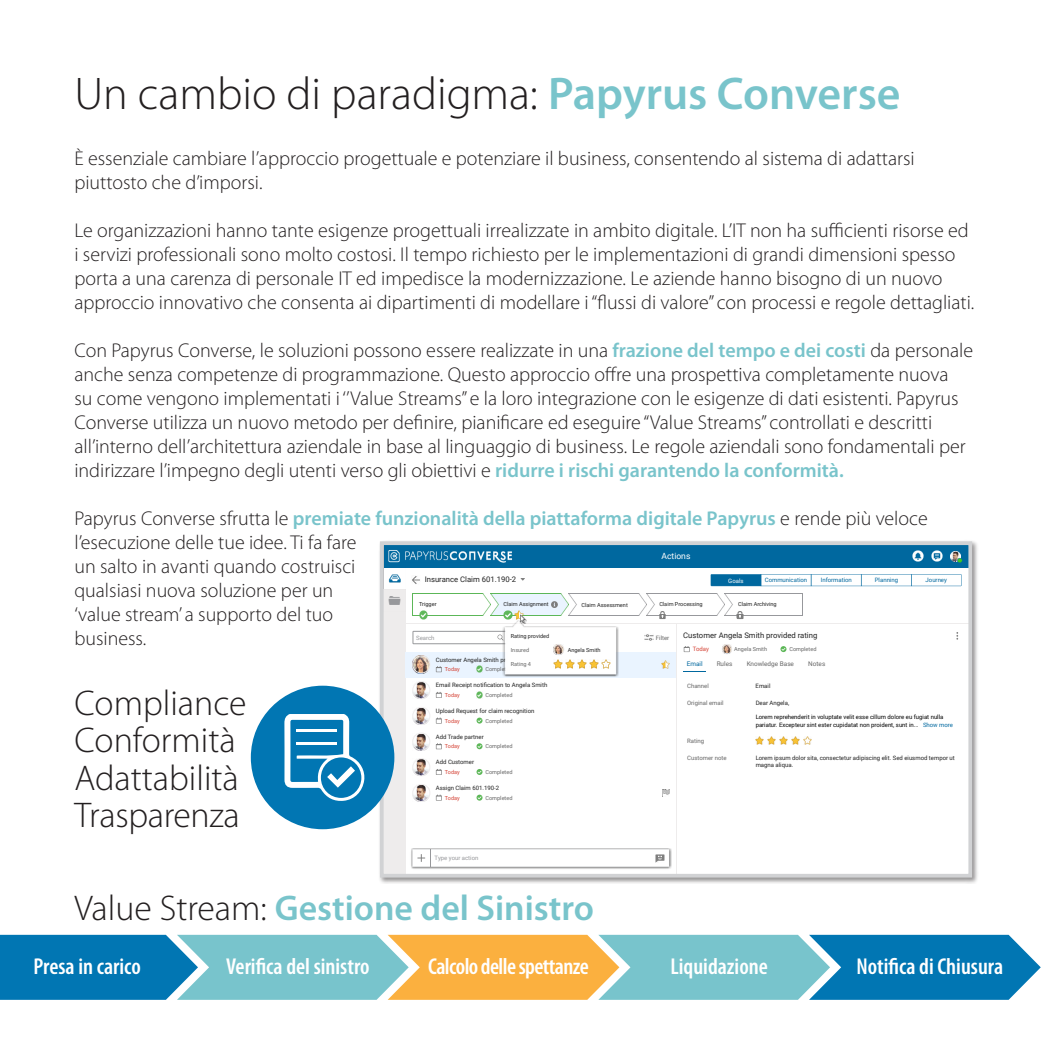
<style>
.page{position:relative;width:1049px;height:1049px;background:#fff}
.page>*{position:absolute;margin:0;border:0;box-sizing:border-box;transform-origin:0 0}
.t1{font:300 46px "Myriad Pro";color:#231f20}
.t2{font:300 35.8px/37.4px "Myriad Pro";color:#231f20}
.t3{font:600 35.8px "Myriad Pro";color:#79c4cb}
.t4{font:600 condensed 23px "Myriad Pro";color:#fff}
.t5{font:600 condensed 23px "Myriad Pro";letter-spacing:-.025em;color:#fff}
.t6{font:300 20px/24px "Myriad Pro";color:#231f20}
.t7{font:8.6px "Roboto";color:#fff}
.t8{font:7.8px "Roboto";color:#212121}
.t9{font:6.4px "Roboto";color:#666}
.t10{font:6.4px "Roboto";color:#00689f}
.t11{font:6px/7.2px "Roboto";color:#212121}
.t12{font:6px/7.2px "Roboto";color:#000}
.t13{font:6px "Roboto";color:#666}
.t14{font:6px "Roboto";color:#00689f}
.t15{font:6px "Roboto";color:#97989b}
.t16{font:6px "Roboto";letter-spacing:-.005em;color:#d54336}
.t17{font:6px "Roboto";color:#fff}
.t18{font:5.6px "Roboto";color:#212121}
.t19{font:5.6px "Roboto";color:#666}
.t20{font:5.6px "Roboto";letter-spacing:-.005em;color:#d54336}
.s1{font-weight:600;color:#79c4cb}
.s2{color:#00689f}
.s3{font-weight:300;color:#231f20}
</style>
<div class="page">
<svg style="left:378px;top:541px;width:596px;height:338px"></svg>
<svg style="left:0;top:935px;width:1041px;height:65px;background:#6da7ab"></svg>
<div style="left:251px;top:686px;width:143px;height:143px;background:#0176b3;border-radius:50%"></div>
<svg style="left:284px;top:714px;width:81px;height:87px"></svg>
<h1 class="t1" style="left:74px;top:68px;width:828px">Un cambio di paradigma: <span class="s1">Papyrus Converse</span></h1>
<p class="t6" style="left:74px;top:146px;width:842px">È essenziale cambiare l’approccio progettuale e potenziare il business, consentendo al sistema di adattarsi piuttosto che d’imporsi.</p>
<p class="t6" style="left:74px;top:218px;width:901px">Le organizzazioni hanno tante esigenze progettuali irrealizzate in ambito digitale. L’IT non ha sufficienti risorse ed i servizi professionali sono molto costosi. Il tempo richiesto per le implementazioni di grandi dimensioni spesso porta a una carenza di personale IT ed impedisce la modernizzazione. Le aziende hanno bisogno di un nuovo approccio innovativo che consenta ai dipartimenti di modellare i “flussi di valore” con processi e regole dettagliati.</p>
<p class="t6" style="left:74px;top:338px;width:900px">Con Papyrus Converse, le soluzioni possono essere realizzate in una <span class="s1">frazione del tempo e dei costi</span> da personale anche senza competenze di programmazione. Questo approccio offre una prospettiva completamente nuova<br>su come vengono implementati i ‘’Value Streams” e la loro integrazione con le esigenze di dati esistenti. Papyrus Converse utilizza un nuovo metodo per definire, pianificare ed eseguire “Value Streams” controllati e descritti all’interno dell’architettura aziendale in base al linguaggio di business. Le regole aziendali sono fondamentali per indirizzare l’impegno degli utenti verso gli obiettivi e <span class="s1">ridurre i rischi garantendo la conformità.</span></p>
<p class="t6" style="left:74px;top:506px;width:855px">Papyrus Converse sfrutta le <span class="s1">premiate funzionalità della piattaforma digitale Papyrus</span> e rende più veloce l’esecuzione delle tue idee. Ti fa fare<br>un salto in avanti quando costruisci<br>qualsiasi nuova soluzione per un<br>‘value stream’ a supporto del tuo<br>business.</p>
<p class="t7" style="left:661px;top:550px;width:30px">Actions</p>
<p class="t8" style="left:425px;top:574px;width:93px">Insurance Claim 601.190-2</p>
<p class="t18" style="left:419px;top:600px;width:19px">Trigger</p>
<p class="t18" style="left:503px;top:600px;width:47px">Claim Assignment</p>
<p class="t18" style="left:581px;top:601px;width:48px">Claim Assessment</p>
<p class="t18" style="left:659px;top:600px;width:45px">Claim Processing</p>
<p class="t18" style="left:738px;top:600px;width:40px">Claim Archiving</p>
<p class="t17" style="left:728px;top:576px;width:17px">Goals</p>
<p class="t14" style="left:765px;top:576px;width:44px">Communication</p>
<p class="t14" style="left:821px;top:576px;width:33px">Information</p>
<p class="t14" style="left:875px;top:576px;width:25px">Planning</p>
<p class="t14" style="left:925px;top:575px;width:23px">Journey</p>
<p class="t8" style="left:683px;top:630px;width:136px">Customer Angela Smith provided rating</p>
<p class="t16" style="left:693px;top:645px;width:18px">Today</p>
<p class="t19" style="left:734px;top:645px;width:34px">Angela Smith</p>
<p class="t19" style="left:789px;top:645px;width:28px">Completed</p>
<p class="t10" style="left:687px;top:659px;width:17px">Email</p>
<p class="t9" style="left:717px;top:659px;width:17px">Rules</p>
<p class="t9" style="left:747px;top:659px;width:49px">Knowledge Base</p>
<p class="t9" style="left:808px;top:659px;width:19px">Notes</p>
<p class="t18" style="left:511px;top:632px;width:40px">Rating provided</p>
<p class="t19" style="left:511px;top:646px;width:20px">Insured</p>
<p class="t19" style="left:511px;top:660px;width:22px">Rating 4</p>
<p class="t15" style="left:416px;top:633px;width:20px">Search</p>
<p class="t13" style="left:656px;top:633px;width:15px">Filter</p>
<p class="t18" style="left:568px;top:646px;width:34px">Angela Smith</p>
<p class="t11" style="left:436px;top:655px;width:106px">Customer Angela Smith provided rating</p>
<p class="t20" style="left:445px;top:665px;width:16px">Today</p>
<p class="t19" style="left:485px;top:665px;width:28px">Completed</p>
<p class="t11" style="left:436px;top:681px;width:113px">Email Receipt notification to Angela Smith</p>
<p class="t20" style="left:445px;top:691px;width:16px">Today</p>
<p class="t19" style="left:485px;top:691px;width:28px">Completed</p>
<p class="t11" style="left:436px;top:707px;width:100px">Upload Request for claim recognition</p>
<p class="t20" style="left:445px;top:717px;width:16px">Today</p>
<p class="t19" style="left:485px;top:717px;width:28px">Completed</p>
<p class="t11" style="left:436px;top:732px;width:49px">Add Trade partner</p>
<p class="t20" style="left:445px;top:742px;width:16px">Today</p>
<p class="t19" style="left:485px;top:742px;width:28px">Completed</p>
<p class="t11" style="left:436px;top:758px;width:40px">Add Customer</p>
<p class="t20" style="left:445px;top:768px;width:16px">Today</p>
<p class="t19" style="left:485px;top:768px;width:28px">Completed</p>
<p class="t11" style="left:436px;top:784px;width:65px">Assign Claim 601.190-2</p>
<p class="t20" style="left:445px;top:794px;width:16px">Today</p>
<p class="t19" style="left:485px;top:794px;width:28px">Completed</p>
<p class="t13" style="left:687px;top:682px;width:23px">Channel</p>
<p class="t11" style="left:756px;top:682px;width:16px">Email</p>
<h2 class="t2" style="left:74px;top:685px;width:174px">Compliance<br>Conformità<br>Adattabilità<br>Trasparenza</h2>
<p class="t13" style="left:687px;top:698px;width:38px">Original email</p>
<p class="t11" style="left:756px;top:699px;width:35px">Dear Angela,</p>
<p class="t12" style="left:756px;top:713px;width:199px">Lorem reprehenderit in voluptate velit esse cillum dolore eu fugiat nulla pariatur. Excepteur sint ester cupidatat non proident, sunt in... <span class="s2">Show more</span></p>
<p class="t13" style="left:687px;top:737px;width:19px">Rating</p>
<p class="t13" style="left:687px;top:753px;width:41px">Customer note</p>
<p class="t11" style="left:756px;top:753px;width:201px">Lorem ipsum dolor sita, consectetur adipiscing elit. Sed eiusmod tempor ut magna aliqua.</p>
<p class="t15" style="left:435px;top:854px;width:45px">Type your action</p>
<h2 class="t3" style="left:74px;top:888px;width:521px"><span class="s3">Value Stream:</span> Gestione del Sinistro</h2>
<p class="t4" style="left:33px;top:954px;width:109px">Presa in carico</p>
<p class="t4" style="left:226px;top:954px;width:145px">Verifica del sinistro</p>
<p class="t5" style="left:428px;top:954px;width:162px">Calcolo delle spettanze</p>
<p class="t4" style="left:670px;top:954px;width:99px">Liquidazione</p>
<p class="t4" style="left:856px;top:954px;width:148px">Notifica di Chiusura</p>
</div>
